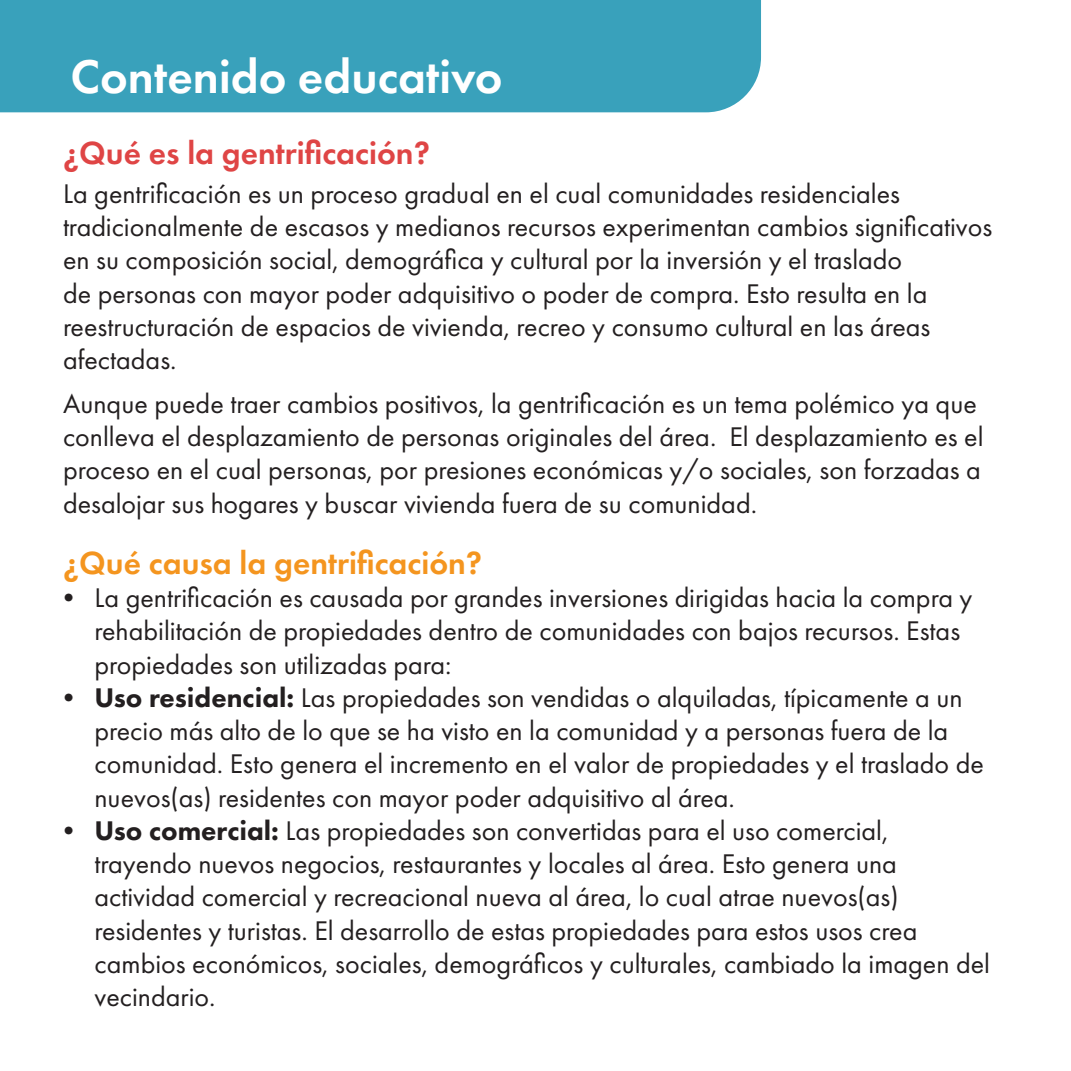
<style>
.page{position:relative;width:1071px;height:1071px;background:#fff}
.page>*{position:absolute;margin:0;border:0;box-sizing:border-box;transform-origin:0 0}
.Paragraph_Style_1{font:600 49px "Futura PT";color:#fff}
.Paragraph_Style_1-2{font:600 33.25px "Futura PT";color:#f4951f}
.Pregunta{font:600 33.25px "Futura PT";color:#df4545}
.Body{font:28px/33.2px "Futura PT";color:#231f20}
.s1{font-weight:800}
</style>
<div class="page">
<div style="left:0;top:0;width:761px;height:112px;background:#39a1bb"></div>
<p class="Paragraph_Style_1" style="left:71px;top:46px;width:434px">Contenido educativo</p>
<p class="Pregunta" style="left:63px;top:132px;width:369px">¿Qué es la gentrificación?</p>
<p class="Body" style="left:63px;top:177px;width:931px">La gentrificación es un proceso gradual en el cual comunidades residenciales tradicionalmente de escasos y medianos recursos experimentan cambios significativos en su composición social, demográfica y cultural por la inversión y el traslado<br>de personas con mayor poder adquisitivo o poder de compra. Esto resulta en la reestructuración de espacios de vivienda, recreo y consumo cultural en las áreas afectadas.</p>
<p class="Body" style="left:63px;top:387px;width:922px">Aunque puede traer cambios positivos, la gentrificación es un tema polémico ya que conlleva el desplazamiento de personas originales del área. El desplazamiento es el proceso en el cual personas, por presiones económicas y/o sociales, son forzadas a desalojar sus hogares y buscar vivienda fuera de su comunidad.</p>
<p class="Paragraph_Style_1-2" style="left:63px;top:542px;width:421px">¿Qué causa la gentrificación?</p>
<p class="Body" style="left:94px;top:581px;width:879px;text-indent:-32px">• La gentrificación es causada por grandes inversiones dirigidas hacia la compra y rehabilitación de propiedades dentro de comunidades con bajos recursos. Estas propiedades son utilizadas para:</p>
<p class="Body" style="left:94px;top:681px;width:891px;text-indent:-32px"><span class="s1">• Uso residencial:</span> Las propiedades son vendidas o alquiladas, típicamente a un precio más alto de lo que se ha visto en la comunidad y a personas fuera de la comunidad. Esto genera el incremento en el valor de propiedades y el traslado de nuevos(as) residentes con mayor poder adquisitivo al área.</p>
<p class="Body" style="left:94px;top:814px;width:897px;text-indent:-32px"><span class="s1">• Uso comercial:</span> Las propiedades son convertidas para el uso comercial, trayendo nuevos negocios, restaurantes y locales al área. Esto genera una actividad comercial y recreacional nueva al área, lo cual atrae nuevos(as) residentes y turistas. El desarrollo de estas propiedades para estos usos crea cambios económicos, sociales, demográficos y culturales, cambiado la imagen del vecindario.</p>
</div>
